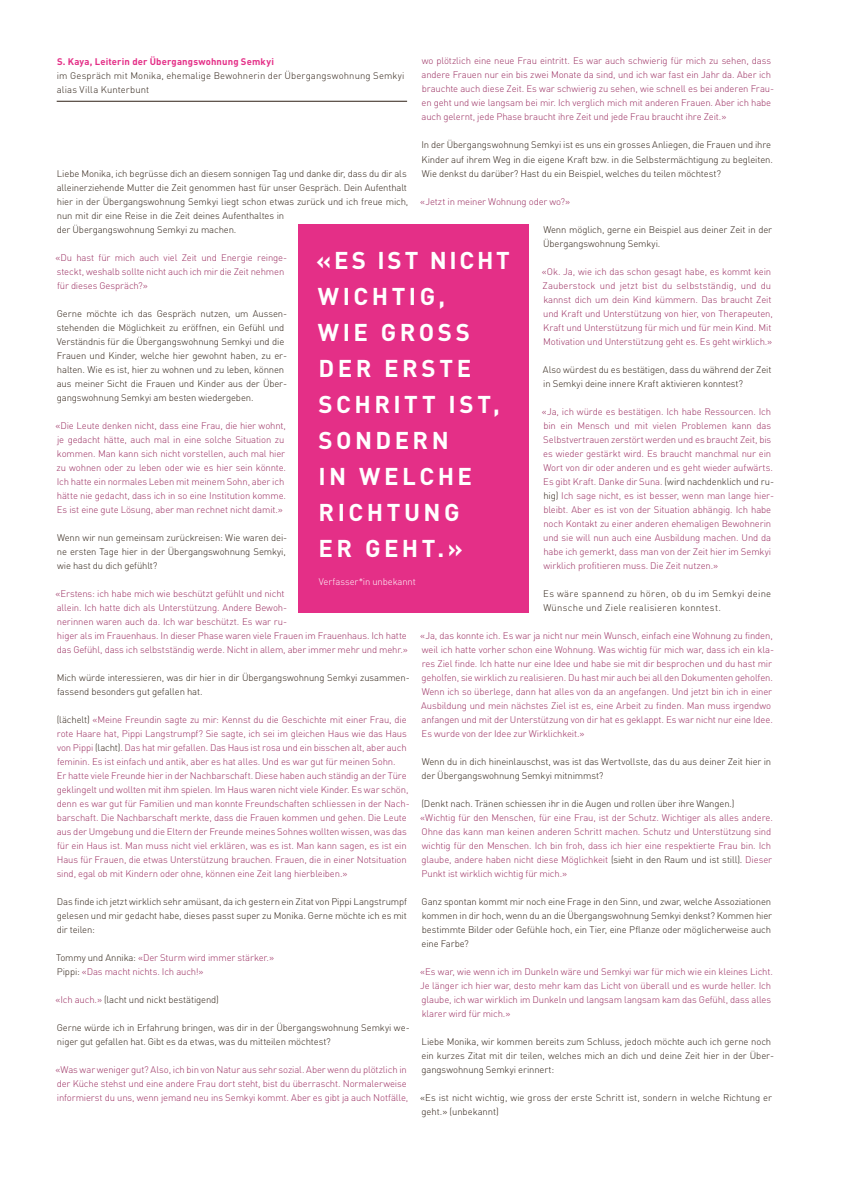
<style>
.page{position:relative;width:842px;height:1191px;background:#fff}
.page>*{position:absolute;margin:0;border:0;box-sizing:border-box;transform-origin:0 0}
.t1{font:700 24px/36px "DIN";letter-spacing:.14em;color:#fff}
.t2{font:300 9.5px/14px "DIN";letter-spacing:-.015em;color:#992c5f}
.t3{font:300 9.5px/14px "DIN";letter-spacing:-.015em;color:#2f2116}
.t4{font:300 9.5px/14px "DIN";letter-spacing:.015em;color:#2f2116}
.t5{font:300 9.5px/14px "DIN";letter-spacing:.025em;color:#2f2116}
.t6{font:700 9.5px "DIN";letter-spacing:.02em;color:#e42f87}
.t7{font:300 9.5px "DIN";letter-spacing:-.015em;color:#fff}
.s1{color:#2f2116}
.s2{color:#992c5f}
</style>
<div class="page">
<hr style="left:57px;top:101px;width:350px;height:1px;background:#2f2116">
<div style="left:299px;top:225px;width:230px;height:388px;background:#e42f87"></div>
<p class="t6" style="left:57px;top:55px;width:218px">S. KAYA, LEITERIN DER ÜBERGANGSWOHNUNG SEMKYI</p>
<p class="t4" style="left:57px;top:68px;width:349px">im Gespräch mit Monika, ehemalige Bewohnerin der Übergangswohnung Semkyi alias Villa Kunterbunt</p>
<p class="t2" style="left:421px;top:54px;width:354px">wo plötzlich eine neue Frau eintritt. Es war auch schwierig für mich zu sehen, dass andere Frauen nur ein bis zwei Monate da sind, und ich war fast ein Jahr da. Aber ich brauchte auch diese Zeit. Es war schwierig zu sehen, wie schnell es bei anderen Frau&shy;en geht und wie langsam bei mir. Ich verglich mich mit anderen Frauen. Aber ich habe auch gelernt, jede Phase braucht ihre Zeit und jede Frau braucht ihre Zeit.»</p>
<p class="t3" style="left:421px;top:138px;width:353px">In der Übergangswohnung Semkyi ist es uns ein grosses Anliegen, die Frauen und ihre<br>Kinder auf ihrem Weg in die eigene Kraft bzw. in die Selbstermächtigung zu begleiten.<br>Wie denkst du darüber? Hast du ein Beispiel, welches du teilen möchtest?</p>
<p class="t2" style="left:420px;top:194px;width:151px">«Jetzt in meiner Wohnung oder wo?»</p>
<p class="t3" style="left:543px;top:222px;width:230px">Wenn möglich, gerne ein Beispiel aus deiner Zeit in der<br>Übergangswohnung Semkyi.</p>
<p class="t2" style="left:542px;top:264px;width:232px">«Ok. Ja, wie ich das schon gesagt habe, es kommt kein Zauberstock und jetzt bist du selbstständig, und du kannst dich um dein Kind kümmern. Das braucht Zeit und Kraft und Unterstützung von hier, von Therapeuten, Kraft und Unterstützung für mich und für mein Kind. Mit Motivation und Unterstützung geht es. Es geht wirklich.»</p>
<p class="t3" style="left:543px;top:362px;width:230px">Also würdest du es bestätigen, dass du während der Zeit in Semkyi deine innere Kraft aktivieren konntest?</p>
<p class="t2" style="left:542px;top:404px;width:234px">«Ja, ich würde es bestätigen. Ich habe Ressourcen. Ich bin ein Mensch und mit vielen Problemen kann das Selbstvertrauen zerstört werden und es braucht Zeit, bis es wieder gestärkt wird. Es braucht manchmal nur ein Wort von dir oder anderen und es geht wieder aufwärts.<br>Es gibt Kraft. Danke dir Suna. <span class="s1">(wird nachdenklich und ru&shy;hig)</span> Ich sage nicht, es ist besser, wenn man lange hier&shy;bleibt. Aber es ist von der Situation abhängig. Ich habe noch Kontakt zu einer anderen ehemaligen Bewohnerin und sie will nun auch eine Ausbildung machen. Und da habe ich gemerkt, dass man von der Zeit hier im Semkyi wirklich profitieren muss. Die Zeit nutzen.»</p>
<p class="t5" style="left:543px;top:586px;width:230px">Es wäre spannend zu hören, ob du im Semkyi deine<br>Wünsche und Ziele realisieren konntest.</p>
<p class="t2" style="left:420px;top:628px;width:355px">«Ja, das konnte ich. Es war ja nicht nur mein Wunsch, einfach eine Wohnung zu finden, weil ich hatte vorher schon eine Wohnung. Was wichtig für mich war, dass ich ein kla&shy;res Ziel finde. Ich hatte nur eine Idee und habe sie mit dir besprochen und du hast mir geholfen, sie wirklich zu realisieren. Du hast mir auch bei all den Dokumenten geholfen.<br>Wenn ich so überlege, dann hat alles von da an angefangen. Und jetzt bin ich in einer Ausbildung und mein nächstes Ziel ist es, eine Arbeit zu finden. Man muss irgendwo anfangen und mit der Unterstützung von dir hat es geklappt. Es war nicht nur eine Idee.<br>Es wurde von der Idee zur Wirklichkeit.»</p>
<p class="t3" style="left:421px;top:754px;width:351px">Wenn du in dich hineinlauschst, was ist das Wertvollste, das du aus deiner Zeit hier in der Übergangswohnung Semkyi mitnimmst?</p>
<p class="t3" style="left:421px;top:796px;width:314px">(Denkt nach. Tränen schiessen ihr in die Augen und rollen über ihre Wangen.)</p>
<p class="t2" style="left:420px;top:810px;width:354px">«Wichtig für den Menschen, für eine Frau, ist der Schutz. Wichtiger als alles andere.<br>Ohne das kann man keinen anderen Schritt machen. Schutz und Unterstützung sind wichtig für den Menschen. Ich bin froh, dass ich hier eine respektierte Frau bin. Ich glaube, andere haben nicht diese Möglichkeit <span class="s1">(sieht in den Raum und ist still).</span> Dieser Punkt ist wirklich wichtig für mich.»</p>
<p class="t3" style="left:421px;top:894px;width:352px;text-align:justify">Ganz spontan kommt mir noch eine Frage in den Sinn, und zwar, welche Assoziationen kommen in dir hoch, wenn du an die Übergangswohnung Semkyi denkst? Kommen hier bestimmte Bilder oder Gefühle hoch, ein Tier, eine Pflanze oder möglicherweise auch eine Farbe?</p>
<p class="t2" style="left:420px;top:964px;width:354px">«Es war, wie wenn ich im Dunkeln wäre und Semkyi war für mich wie ein kleines Licht.<br>Je länger ich hier war, desto mehr kam das Licht von überall und es wurde heller. Ich glaube, ich war wirklich im Dunkeln und langsam langsam kam das Gefühl, dass alles klarer wird für mich.»</p>
<p class="t3" style="left:421px;top:1034px;width:354px">Liebe Monika, wir kommen bereits zum Schluss, jedoch möchte auch ich gerne noch ein kurzes Zitat mit dir teilen, welches mich an dich und deine Zeit hier in der Über&shy;gangswohnung Semkyi erinnert:</p>
<p class="t3" style="left:420px;top:1090px;width:353px">«Es ist nicht wichtig, wie gross der erste Schritt ist, sondern in welche Richtung er geht.» (unbekannt)</p>
<p class="t3" style="left:57px;top:166px;width:353px">Liebe Monika, ich begrüsse dich an diesem sonnigen Tag und danke dir, dass du dir als alleinerziehende Mutter die Zeit genommen hast für unser Gespräch. Dein Aufenthalt hier in der Übergangswohnung Semkyi liegt schon etwas zurück und ich freue mich, nun mit dir eine Reise in die Zeit deines Aufenthaltes in<br>der Übergangswohnung Semkyi zu machen.</p>
<p class="t2" style="left:56px;top:250px;width:233px">«Du hast für mich auch viel Zeit und Energie reinge&shy;steckt, weshalb sollte nicht auch ich mir die Zeit nehmen für dieses Gespräch?»</p>
<p class="t3" style="left:57px;top:306px;width:232px">Gerne möchte ich das Gespräch nutzen, um Aussen&shy;stehenden die Möglichkeit zu eröffnen, ein Gefühl und Verständnis für die Übergangswohnung Semkyi und die Frauen und Kinder, welche hier gewohnt haben, zu er&shy;halten. Wie es ist, hier zu wohnen und zu leben, können aus meiner Sicht die Frauen und Kinder aus der Über&shy;gangswohnung Semkyi am besten wiedergeben.</p>
<p class="t2" style="left:56px;top:418px;width:232px">«Die Leute denken nicht, dass eine Frau, die hier wohnt, je gedacht hätte, auch mal in eine solche Situation zu kommen. Man kann sich nicht vorstellen, auch mal hier zu wohnen oder zu leben oder wie es hier sein könnte.<br>Ich hatte ein normales Leben mit meinem Sohn, aber ich hätte nie gedacht, dass ich in so eine Institution komme.<br>Es ist eine gute Lösung, aber man rechnet nicht damit.»</p>
<p class="t3" style="left:57px;top:530px;width:232px">Wenn wir nun gemeinsam zurückreisen: Wie waren dei&shy;ne ersten Tage hier in der Übergangswohnung Semkyi, wie hast du dich gefühlt?</p>
<p class="t2" style="left:56px;top:586px;width:354px">«Erstens: ich habe mich wie beschützt gefühlt und nicht<br>allein. Ich hatte dich als Unterstützung. Andere Bewoh-<br>nerinnen waren auch da. Ich war beschützt. Es war ru-<br>higer als im Frauenhaus. In dieser Phase waren viele Frauen im Frauenhaus. Ich hatte das Gefühl, dass ich selbstständig werde. Nicht in allem, aber immer mehr und mehr.»</p>
<p class="t3" style="left:57px;top:670px;width:354px">Mich würde interessieren, was dir hier in dir Übergangswohnung Semkyi zusammen&shy;fassend besonders gut gefallen hat.</p>
<p class="t2" style="left:57px;top:712px;width:354px"><span class="s1">(lächelt)</span> «Meine Freundin sagte zu mir: Kennst du die Geschichte mit einer Frau, die rote Haare hat, Pippi Langstrumpf? Sie sagte, ich sei im gleichen Haus wie das Haus von Pippi <span class="s1">(lacht)</span>. Das hat mir gefallen. Das Haus ist rosa und ein bisschen alt, aber auch feminin. Es ist einfach und antik, aber es hat alles. Und es war gut für meinen Sohn.<br>Er hatte viele Freunde hier in der Nachbarschaft. Diese haben auch ständig an der Türe geklingelt und wollten mit ihm spielen. Im Haus waren nicht viele Kinder. Es war schön, denn es war gut für Familien und man konnte Freundschaften schliessen in der Nach&shy;barschaft. Die Nachbarschaft merkte, dass die Frauen kommen und gehen. Die Leute aus der Umgebung und die Eltern der Freunde meines Sohnes wollten wissen, was das für ein Haus ist. Man muss nicht viel erklären, was es ist. Man kann sagen, es ist ein Haus für Frauen, die etwas Unterstützung brauchen. Frauen, die in einer Notsituation sind, egal ob mit Kindern oder ohne, können eine Zeit lang hierbleiben.»</p>
<p class="t3" style="left:57px;top:894px;width:352px;text-align:justify">Das finde ich jetzt wirklich sehr amüsant, da ich gestern ein Zitat von Pippi Langstrumpf gelesen und mir gedacht habe, dieses passt super zu Monika. Gerne möchte ich es mit dir teilen:</p>
<p class="t2" style="left:56px;top:950px;width:219px"><span class="s1">Tommy und Annika:</span> «Der Sturm wird immer stärker.»<br><span class="s1">Pippi:</span> «Das macht nichts. Ich auch!»</p>
<p class="t3" style="left:56px;top:992px;width:165px"><span class="s2">«Ich auch.»</span> (lacht und nickt bestätigend)</p>
<p class="t3" style="left:57px;top:1020px;width:354px">Gerne würde ich in Erfahrung bringen, was dir in der Übergangswohnung Semkyi we&shy;niger gut gefallen hat. Gibt es da etwas, was du mitteilen möchtest?</p>
<p class="t2" style="left:56px;top:1062px;width:354px">«Was war weniger gut? Also, ich bin von Natur aus sehr sozial. Aber wenn du plötzlich in der Küche stehst und eine andere Frau dort steht, bist du überrascht. Normalerweise informierst du uns, wenn jemand neu ins Semkyi kommt. Aber es gibt ja auch Notfälle,</p>
<h1 class="t1" style="left:316px;top:241px;width:195px">«ES IST NICHT<br>W ICHTIG,<br>WIE GROSS<br>DER ERSTE<br>SCHRITT IST,<br>SO NDERN<br>IN W ELCHE<br>RICHTUNG<br>ER GEHT.»</h1>
<p class="t7" style="left:319px;top:575px;width:99px">Verfasser*in unbekannt</p>
</div>
